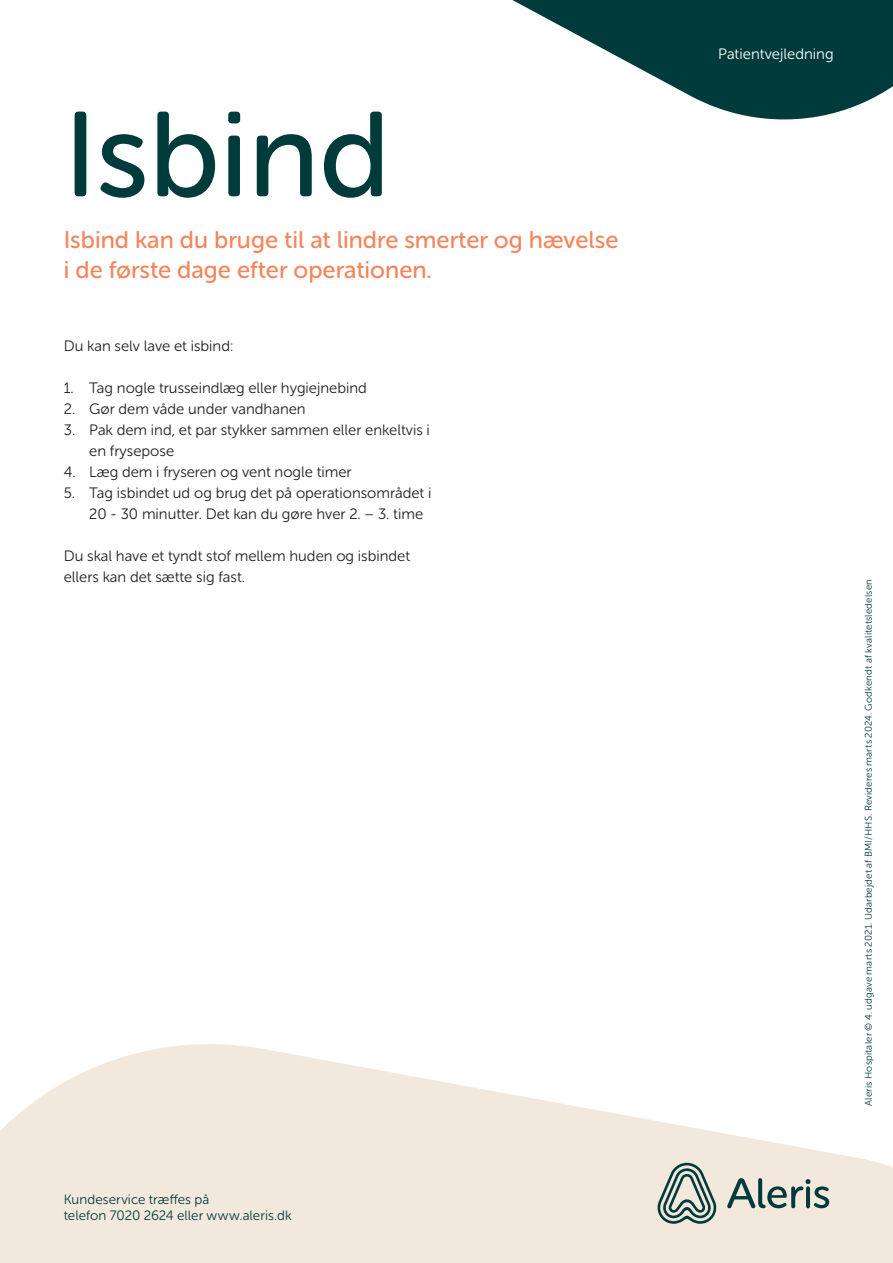
<style>
.page{position:relative;width:893px;height:1263px;background:#fff}
.page>*{position:absolute;margin:0;border:0;box-sizing:border-box;transform-origin:0 0}
.overskrift{font:120px "Museo Sans Rounded 500";color:#003b3c}
.Indledning{font:24px/30px "Museo Sans Rounded 500";color:#f5855b}
.brødtekst{font:15px/21px "Museo Sans Rounded 300";color:#231f20}
.nummer{font:15px "Museo Sans Rounded 300";color:#fff}
.Adresse_-_brød{font:13.5px/16.5px "Museo Sans Rounded 300";letter-spacing:.005em;color:#003b3c}
.version{font:9.75px "Museo Sans Rounded 300";letter-spacing:.02em;color:#003b3c}
</style>
<div class="page">
<svg style="left:512px;top:0;width:381px;height:120px;fill:#003b3c"></svg>
<svg style="left:0;top:1044px;width:893px;height:219px;fill:#f2e9dc"></svg>
<svg style="left:727px;top:1178px;width:102px;height:30px"></svg>
<svg style="left:655px;top:1163px;width:63px;height:61px"></svg>
<div style="left:702px;top:43px;width:148px;height:21px;background:#003b3c"></div>
<p class="overskrift" style="left:64px;top:89px;width:328px">Isbind</p>
<p class="Indledning" style="left:64px;top:224px;width:556px">Isbind kan du bruge til at lindre smerter og hævelse i de første dage efter operationen.</p>
<p class="brødtekst" style="left:64px;top:336px;width:171px">Du kan selv lave et isbind:</p>
<p class="brødtekst" style="left:64px;top:378px;width:305px">1. Tag nogle trusseindlæg eller hygiejnebind</p>
<p class="brødtekst" style="left:64px;top:399px;width:243px">2. Gør dem våde under vandhanen</p>
<p class="brødtekst" style="left:89px;top:420px;width:342px;text-indent:-26px">3. Pak dem ind, et par stykker sammen eller enkeltvis i en frysepose</p>
<p class="brødtekst" style="left:64px;top:462px;width:289px">4. Læg dem i fryseren og vent nogle timer</p>
<p class="brødtekst" style="left:89px;top:483px;width:344px;text-indent:-26px">5. Tag isbindet ud og brug det på operationsområdet i<br>20 - 30 minutter. Det kan du gøre hver 2. – 3. time</p>
<p class="brødtekst" style="left:64px;top:546px;width:348px">Du skal have et tyndt stof mellem huden og isbindet ellers kan det sætte sig fast.</p>
<p class="Adresse_-_brød" style="left:64px;top:1191px;width:229px">Kundeservice træffes på<br>telefon 7020 2624 eller www.aleris.dk</p>
<p class="nummer" style="left:718px;top:45px;width:117px">Patientvejledning</p>
<p class="version" style="left:863px;top:1106px;width:528px;rotate:-90deg">Aleris Hospitaler © 4. udgave marts 2021. Udarbejdet af BMI/HHS. Revideres marts 2024. Godkendt af kvalitetsledelsen</p>
</div>
